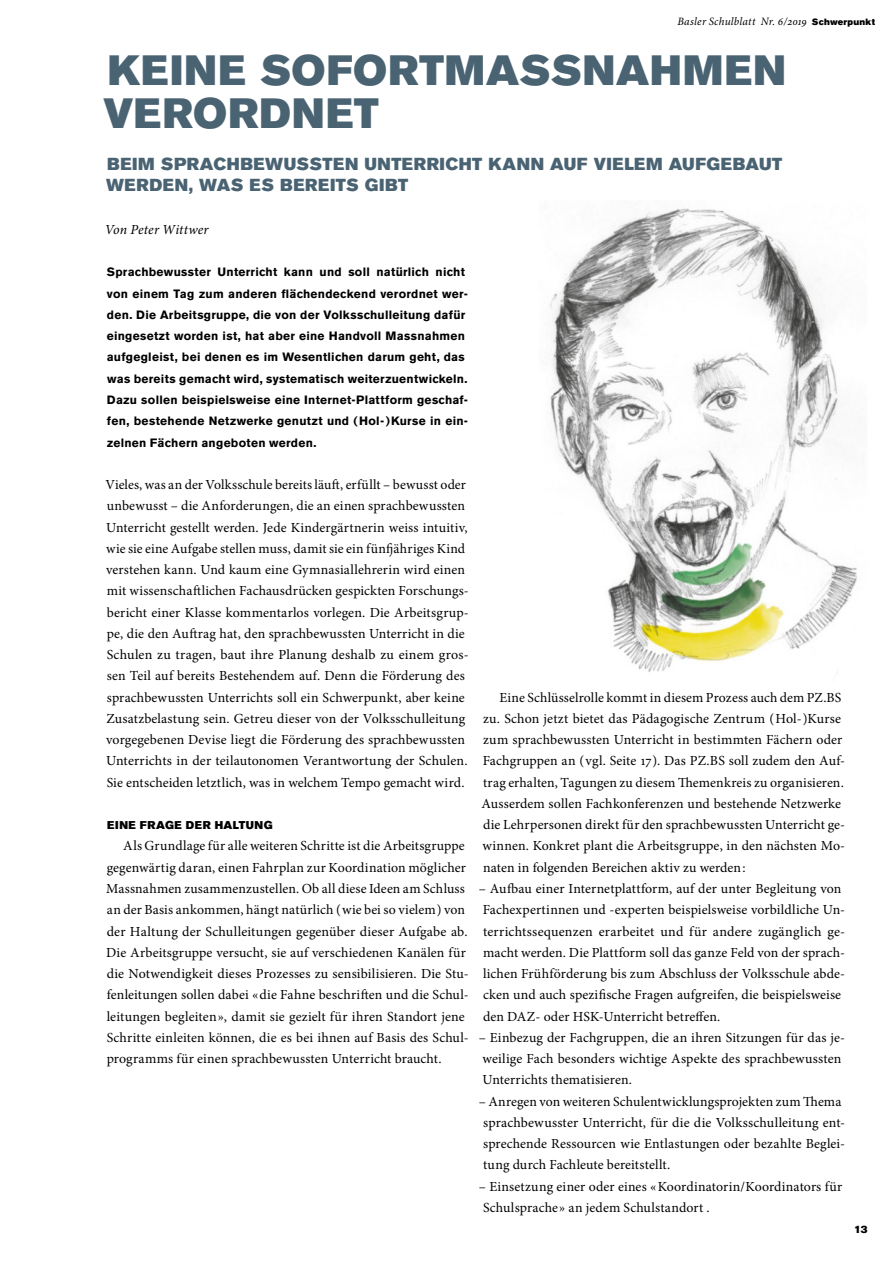
<style>
.page{position:relative;width:893px;height:1263px;background:#fff}
.page>*{position:absolute;margin:0;border:0;box-sizing:border-box;transform-origin:0 0}
.t1{font:42px/42.5px "Akzidenz Grotesk BE Super";letter-spacing:.025em;color:#4a6373}
.t2{font:17.25px/21.3px "Akzidenz Grotesk BE Super";letter-spacing:.035em;color:#4a6373}
.t3{font:13.8px/21.3px "Minion Pro";letter-spacing:.01em;color:#000}
.t4{font:italic 13.8px "Minion Pro";letter-spacing:.005em;color:#000}
.t5{font:700 12px/21.3px "Akzidenz Grotesk BE";letter-spacing:.025em;color:#000}
.t6{font:italic 11.25px "Minion Pro";letter-spacing:.015em;color:#000}
.t7{font:11.25px "Akzidenz Grotesk BE Super";letter-spacing:.05em;color:#000}
.t8{font:10.5px "Akzidenz Grotesk BE Super";color:#000}
.s1{font-family:"Akzidenz Grotesk BE Super";font-style:normal;font-size:9px}
</style>
<div class="page">
<img style="left:550px;top:208px;width:308px;height:464px">
<p class="t6" style="left:678px;top:14px;width:199px">Basler Schulblatt Nr. 6/2019 <span class="s1">Schwerpunkt</span></p>
<h1 class="t1" style="left:103px;top:50px;width:684px">KEINE SOFORTMASSNAHMEN<br>VERORDNET</h1>
<p class="t2" style="left:106px;top:154px;width:677px">BEIM SPRACHBEWUSSTEN UNTERRICHT KANN AUF VIELEM AUFGEBAUT<br>WERDEN, WAS ES BEREITS GIBT</p>
<p class="t4" style="left:105px;top:220px;width:105px">Von Peter Wittwer</p>
<p class="t5" style="left:107px;top:262px;width:363px">Sprachbewusster Unterricht kann und soll natürlich nicht von einem Tag zum anderen flächendeckend verordnet wer&shy;den. Die Arbeitsgruppe, die von der Volksschulleitung dafür eingesetzt worden ist, hat aber eine Handvoll Massnahmen aufgegleist, bei denen es im Wesentlichen darum geht, das was bereits gemacht wird, systematisch weiterzuentwickeln.<br>Dazu sollen beispielsweise eine Internet-Plattform geschaf&shy;fen, bestehende Netzwerke genutzt und ( Hol- )Kurse in ein&shy;zelnen Fächern angeboten werden.</p>
<p class="t3" style="left:105px;top:474px;width:365px">Vieles, was an der Volksschule bereits läuft, erfüllt – bewusst oder unbewusst – die Anforderungen, die an einen sprachbewussten Unterricht gestellt werden. Jede Kindergärtnerin weiss intuitiv, wie sie eine Aufgabe stellen muss, damit sie ein fünfjähriges Kind verstehen kann. Und kaum eine Gymnasiallehrerin wird einen mit wissenschaftlichen Fachausdrücken gespickten Forschungs&shy;bericht einer Klasse kommentarlos vorlegen. Die Arbeitsgrup&shy;pe, die den Auftrag hat, den sprachbewussten Unterricht in die Schulen zu tragen, baut ihre Planung deshalb zu einem gros&shy;sen Teil auf bereits Bestehendem auf. Denn die Förderung des sprachbewussten Unterrichts soll ein Schwerpunkt, aber keine Zusatzbelastung sein. Getreu dieser von der Volksschulleitung vorgegebenen Devise liegt die Förderung des sprachbewussten Unterrichts in der teilautonomen Verantwortung der Schulen.<br>Sie entscheiden letztlich, was in welchem Tempo gemacht wird.</p>
<p class="t7" style="left:107px;top:819px;width:167px">EINE FRAGE DER HALTUNG</p>
<p class="t3" style="left:106px;top:835px;width:364px;text-indent:17px">Als Grundlage für alle weiteren Schritte ist die Arbeitsgruppe gegenwärtig daran, einen Fahrplan zur Koordination möglicher Massnahmen zusammenzustellen. Ob all diese Ideen am Schluss an der Basis ankommen, hängt natürlich ( wie bei so vielem ) von der Haltung der Schulleitungen gegenüber dieser Aufgabe ab.<br>Die Arbeitsgruppe versucht, sie auf verschiedenen Kanälen für die Notwendigkeit dieses Prozesses zu sensibilisieren. Die Stu&shy;fenleitungen sollen dabei « die Fahne beschriften und die Schul&shy;leitungen begleiten », damit sie gezielt für ihren Standort jene Schritte einleiten können, die es bei ihnen auf Basis des Schul&shy;programms für einen sprachbewussten Unterricht braucht.</p>
<p class="t3" style="left:481px;top:687px;width:365px;text-indent:18px">Eine Schlüsselrolle kommt in diesem Prozess auch dem PZ.BS zu. Schon jetzt bietet das Pädagogische Zentrum ( Hol- )Kurse zum sprachbewussten Unterricht in bestimmten Fächern oder Fachgruppen an ( vgl. Seite 17 ). Das PZ.BS soll zudem den Auf&shy;trag erhalten, Tagungen zu diesem Themenkreis zu organisieren.<br>Ausserdem sollen Fachkonferenzen und bestehende Netzwerke die Lehrpersonen direkt für den sprachbewussten Unterricht ge&shy;winnen. Konkret plant die Arbeitsgruppe, in den nächsten Mo&shy;naten in folgenden Bereichen aktiv zu werden :</p>
<p class="t3" style="left:479px;top:878px;width:368px">– Aufbau einer Internetplattform, auf der unter Begleitung von Fachexpertinnen und -experten beispielsweise vorbildliche Un&shy;terrichtssequenzen erarbeitet und für andere zugänglich ge&shy;macht werden. Die Plattform soll das ganze Feld von der sprach&shy;lichen Frühförderung bis zum Abschluss der Volksschule abde&shy;cken und auch spezifische Fragen aufgreifen, die beispielsweise den DAZ- oder HSK-Unterricht betreffen.</p>
<p class="t3" style="left:479px;top:1027px;width:368px">– Einbezug der Fachgruppen, die an ihren Sitzungen für das je&shy;weilige Fach besonders wichtige Aspekte des sprachbewussten<br>Unterrichts thematisieren.</p>
<p class="t3" style="left:483px;top:1091px;width:364px;text-indent:-4px">– Anregen von weiteren Schulentwicklungsprojekten zum Thema sprachbewusster Unterricht, für die die Volksschulleitung ent&shy;sprechende Ressourcen wie Entlastungen oder bezahlte Beglei&shy;tung durch Fachleute bereitstellt.</p>
<p class="t3" style="left:483px;top:1176px;width:361px;text-indent:-4px">– Einsetzung einer oder eines « Koordinatorin/Koordinators für<br>Schulsprache » an jedem Schulstandort .</p>
<p class="t8" style="left:854px;top:1223px;width:15px">13</p>
</div>
